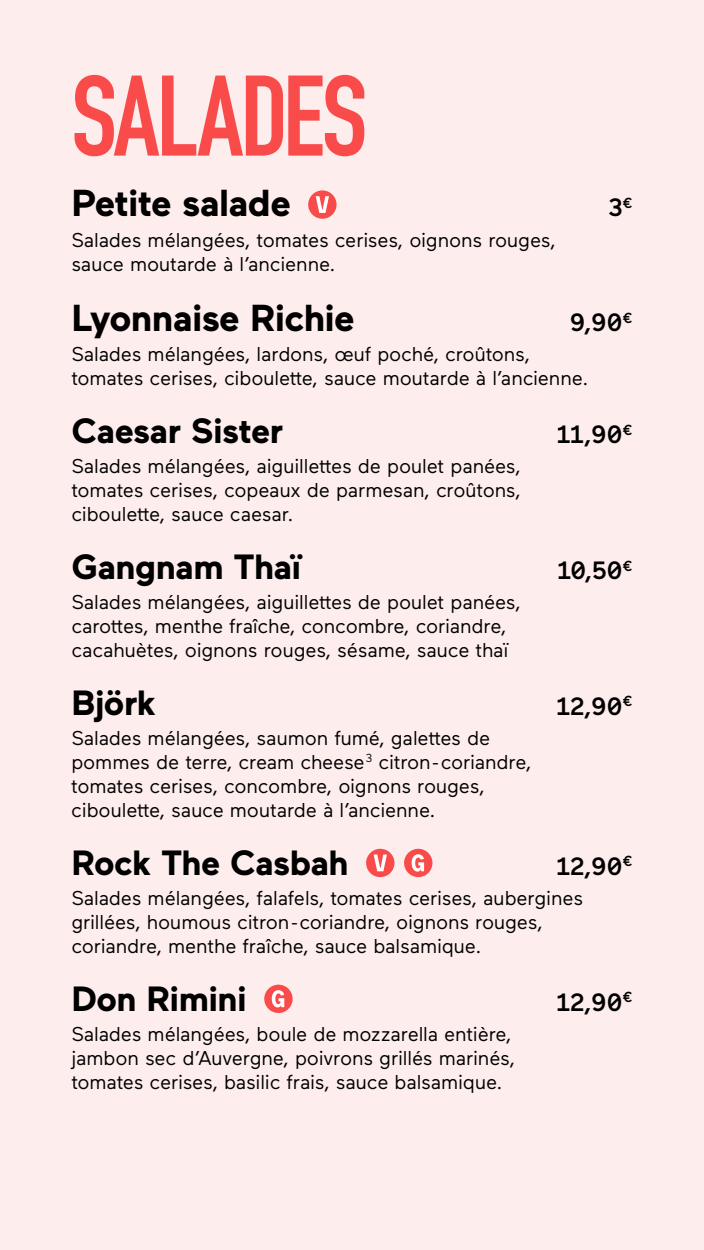
<style>
.page{position:relative;width:704px;height:1250px;background:#fff}
.page>*{position:absolute;margin:0;border:0;box-sizing:border-box;transform-origin:0 0}
.t1{font:112.5px "DIN Engschrift Alternate";letter-spacing:-.025em;color:#fa4b4b}
.t2{font:700 37.5px "Maax";letter-spacing:-.02em;color:#000}
.t3{font:700 35px "Maax";letter-spacing:-.015em;color:#000}
.t4{font:500 25px "Maax";letter-spacing:-.02em;color:#000}
.t5{font:20px/24px "Maax";letter-spacing:-.01em;color:#000}
</style>
<div class="page">
<div style="left:0;top:0;width:703px;height:1250px;background:#feeded"></div>
<div style="left:308px;top:190px;width:28px;height:29px;background:#fa4b4b;border-radius:50%"></div>
<svg style="left:315px;top:196px;width:14px;height:17px"></svg>
<div style="left:366px;top:849px;width:28px;height:28px;background:#fa4b4b;border-radius:50%"></div>
<svg style="left:373px;top:855px;width:13px;height:16px"></svg>
<div style="left:404px;top:849px;width:28px;height:28px;background:#fa4b4b;border-radius:50%"></div>
<svg style="left:411px;top:854px;width:13px;height:18px"></svg>
<div style="left:264px;top:985px;width:28px;height:28px;background:#fa4b4b;border-radius:50%"></div>
<svg style="left:271px;top:990px;width:13px;height:17px"></svg>
<h1 class="t1" style="left:71px;top:50px;width:297px">SALADES</h1>
<h2 class="t2" style="left:71px;top:178px;width:221px">Petite salade</h2>
<p class="t4" style="left:608px;top:191px;width:26px">3<sup>€</sup></p>
<p class="t5" style="left:71px;top:227px;width:485px">Salades mélangées, tomates cerises, oignons rouges, sauce moutarde à l’ancienne.</p>
<h2 class="t2" style="left:71px;top:293px;width:285px">Lyonnaise Richie</h2>
<p class="t4" style="left:569px;top:306px;width:64px">9,90<sup>€</sup></p>
<p class="t5" style="left:71px;top:341px;width:518px">Salades mélangées, lardons, œuf poché, croûtons, tomates cerises, ciboulette, sauce moutarde à l’ancienne.</p>
<h3 class="t3" style="left:71px;top:408px;width:213px">Caesar Sister</h3>
<p class="t4" style="left:556px;top:418px;width:77px">11,90<sup>€</sup></p>
<p class="t5" style="left:71px;top:453px;width:451px;text-align:justify">Salades mélangées, aiguillettes de poulet panées, tomates cerises, copeaux de parmesan, croûtons, ciboulette, sauce caesar.</p>
<h3 class="t3" style="left:71px;top:544px;width:231px">Gangnam Thaï</h3>
<p class="t4" style="left:557px;top:554px;width:76px">10,50<sup>€</sup></p>
<p class="t5" style="left:71px;top:589px;width:451px">Salades mélangées, aiguillettes de poulet panées, carottes, menthe fraîche, concombre, coriandre, cacahuètes, oignons rouges, sésame, sauce thaï</p>
<h3 class="t3" style="left:71px;top:679px;width:86px">Björk</h3>
<p class="t4" style="left:556px;top:690px;width:77px">12,90<sup>€</sup></p>
<p class="t5" style="left:71px;top:725px;width:461px">Salades mélangées, saumon fumé, galettes de pommes de terre, cream cheese <sup>3</sup> citron - coriandre, tomates cerises, concombre, oignons rouges, ciboulette, sauce moutarde à l’ancienne.</p>
<h3 class="t3" style="left:71px;top:839px;width:279px">Rock The Casbah</h3>
<p class="t4" style="left:556px;top:850px;width:77px">12,90<sup>€</sup></p>
<p class="t5" style="left:71px;top:885px;width:513px">Salades mélangées, falafels, tomates cerises, aubergines grillées, houmous citron - coriandre, oignons rouges, coriandre, menthe fraîche, sauce balsamique.</p>
<h3 class="t3" style="left:71px;top:975px;width:177px">Don Rimini</h3>
<p class="t4" style="left:556px;top:986px;width:77px">12,90<sup>€</sup></p>
<p class="t5" style="left:71px;top:1021px;width:445px">Salades mélangées, boule de mozzarella entière, jambon sec d’Auvergne, poivrons grillés marinés, tomates cerises, basilic frais, sauce balsamique.</p>
</div>
